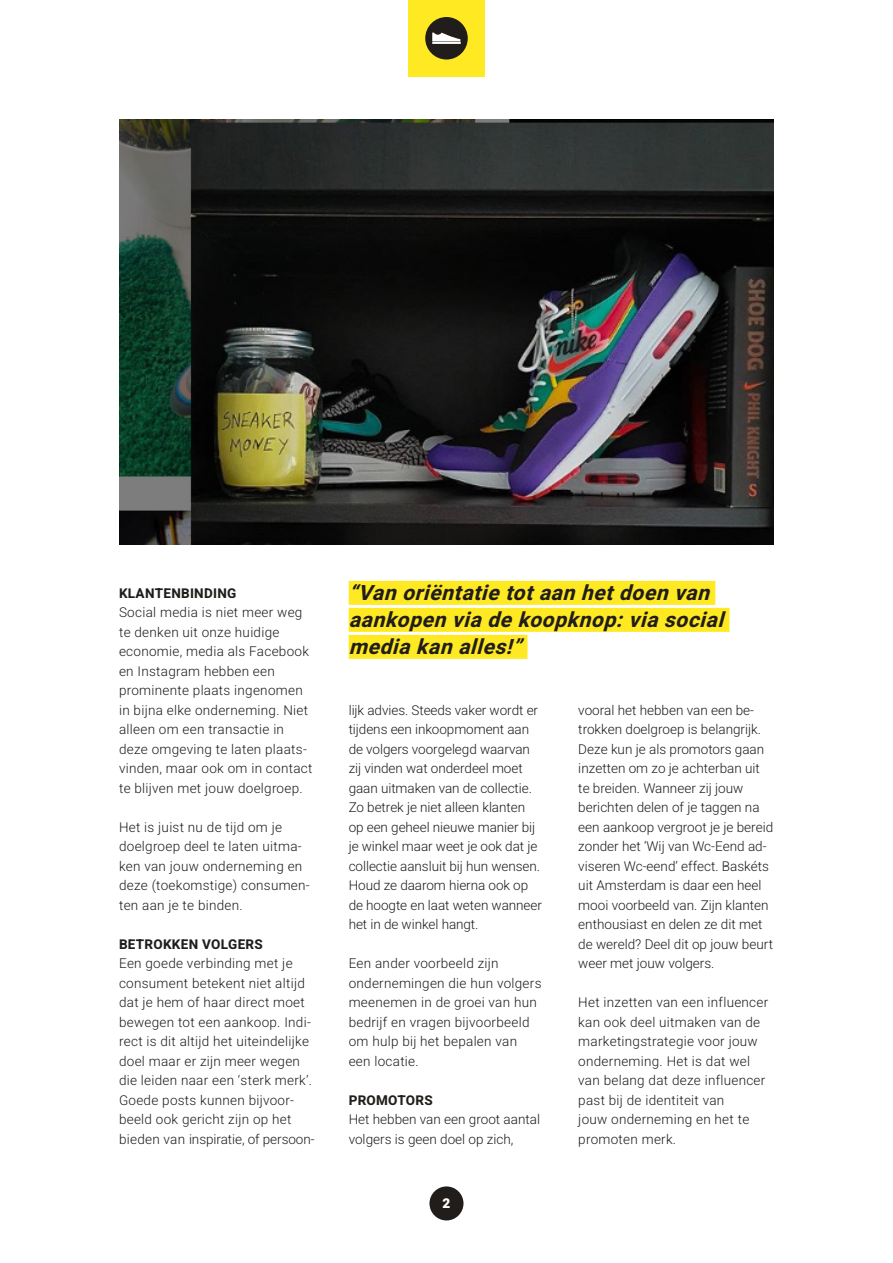
<style>
.page{position:relative;width:893px;height:1263px;background:#fff}
.page>*{position:absolute;margin:0;border:0;box-sizing:border-box;transform-origin:0 0}
.t1{font:italic 700 21px/27px "Heebo";color:#201d1a}
.t2{font:300 13.5px/19.5px "Heebo";letter-spacing:.02em;color:#201d1a}
.t3{font:300 13.5px/19.5px "Heebo";color:#201d1a}
.t4{font:300 13.5px/19.5px "Heebo";letter-spacing:-.005em;color:#201d1a}
.t5{font:700 13.5px "Heebo";letter-spacing:.02em;color:#201d1a}
.t6{font:900 13.5px "Heebo";color:#fff}
</style>
<div class="page">
<div style="left:408px;top:0;width:77px;height:77px;background:#ffe923"></div>
<div style="left:429px;top:1186px;width:34px;height:34px;background:#201d1a;border-radius:50%"></div>
<div style="left:425px;top:17px;width:43px;height:43px;background:#201d1a;border-radius:50%"></div>
<svg style="left:432px;top:33px;width:29px;height:11px"></svg>
<img style="left:119px;top:119px;width:655px;height:425px">
<div style="left:349px;top:581px;width:366px;height:24px;background:#ffe923"></div>
<div style="left:349px;top:608px;width:381px;height:24px;background:#ffe923"></div>
<div style="left:349px;top:635px;width:178px;height:24px;background:#ffe923"></div>
<p class="t5" style="left:119px;top:584px;width:119px">KLANTENBINDING</p>
<p class="t2" style="left:119px;top:603px;width:195px">Social media is niet meer weg te denken uit onze huidige economie, media als Facebook en Instagram hebben een prominente plaats ingenomen in bijna elke onderneming. Niet alleen om een transactie in deze omgeving te laten plaats&shy;vinden, maar ook om in contact te blijven met jouw doelgroep.</p>
<p class="t2" style="left:119px;top:817px;width:192px">Het is juist nu de tijd om je doelgroep deel te laten uitma&shy;ken van jouw onderneming en deze (toekomstige) consumen&shy;ten aan je te binden.</p>
<p class="t5" style="left:119px;top:935px;width:145px">BETROKKEN VOLGERS</p>
<p class="t2" style="left:119px;top:954px;width:197px">Een goede verbinding met je consument betekent niet altijd dat je hem of haar direct moet bewegen tot een aankoop. Indi&shy;rect is dit altijd het uiteindelijke doel maar er zijn meer wegen die leiden naar een ‘sterk merk’.<br>Goede posts kunnen bijvoor&shy;beeld ook gericht zijn op het bieden van inspiratie, of persoon-</p>
<h1 class="t1" style="left:349px;top:579px;width:384px">“Vanoriëntatietotaanhetdoenvan aankopenviadekoopknop:viasocial mediakanalles!”</h1>
<p class="t4" style="left:349px;top:700px;width:195px">lijk advies. Steeds vaker wordt er tijdens een inkoopmoment aan de volgers voorgelegd waarvan zij vinden wat onderdeel moet gaan uitmaken van de collectie.<br>Zo betrek je niet alleen klanten op een geheel nieuwe manier bij je winkel maar weet je ook dat je collectie aansluit bij hun wensen.<br>Houd ze daarom hierna ook op de hoogte en laat weten wanneer het in de winkel hangt.</p>
<p class="t2" style="left:349px;top:954px;width:194px">Een ander voorbeeld zijn ondernemingen die hun volgers meenemen in de groei van hun bedrijf en vragen bijvoorbeeld om hulp bij het bepalen van een locatie.</p>
<p class="t5" style="left:349px;top:1090px;width:86px">PROMOTORS</p>
<p class="t3" style="left:349px;top:1109px;width:193px">Het hebben van een groot aantal volgers is geen doel op zich,</p>
<p class="t6" style="left:443px;top:1194px;width:9px">2</p>
<p class="t3" style="left:578px;top:700px;width:196px">vooral het hebben van een be&shy;trokken doelgroep is belangrijk.<br>Deze kun je als promotors gaan inzetten om zo je achterban uit te breiden. Wanneer zij jouw berichten delen of je taggen na een aankoop vergroot je je bereid zonder het ‘Wij van Wc-Eend ad&shy;viseren Wc-eend’ effect. Baskéts uit Amsterdam is daar een heel mooi voorbeeld van. Zijn klanten enthousiast en delen ze dit met de wereld? Deel dit op jouw beurt weer met jouw volgers.</p>
<p class="t2" style="left:578px;top:992px;width:191px">Het inzetten van een influencer kan ook deel uitmaken van de marketingstrategie voor jouw onderneming. Het is dat wel van belang dat deze influencer past bij de identiteit van<br>jouw onderneming en het te promoten merk.</p>
</div>
